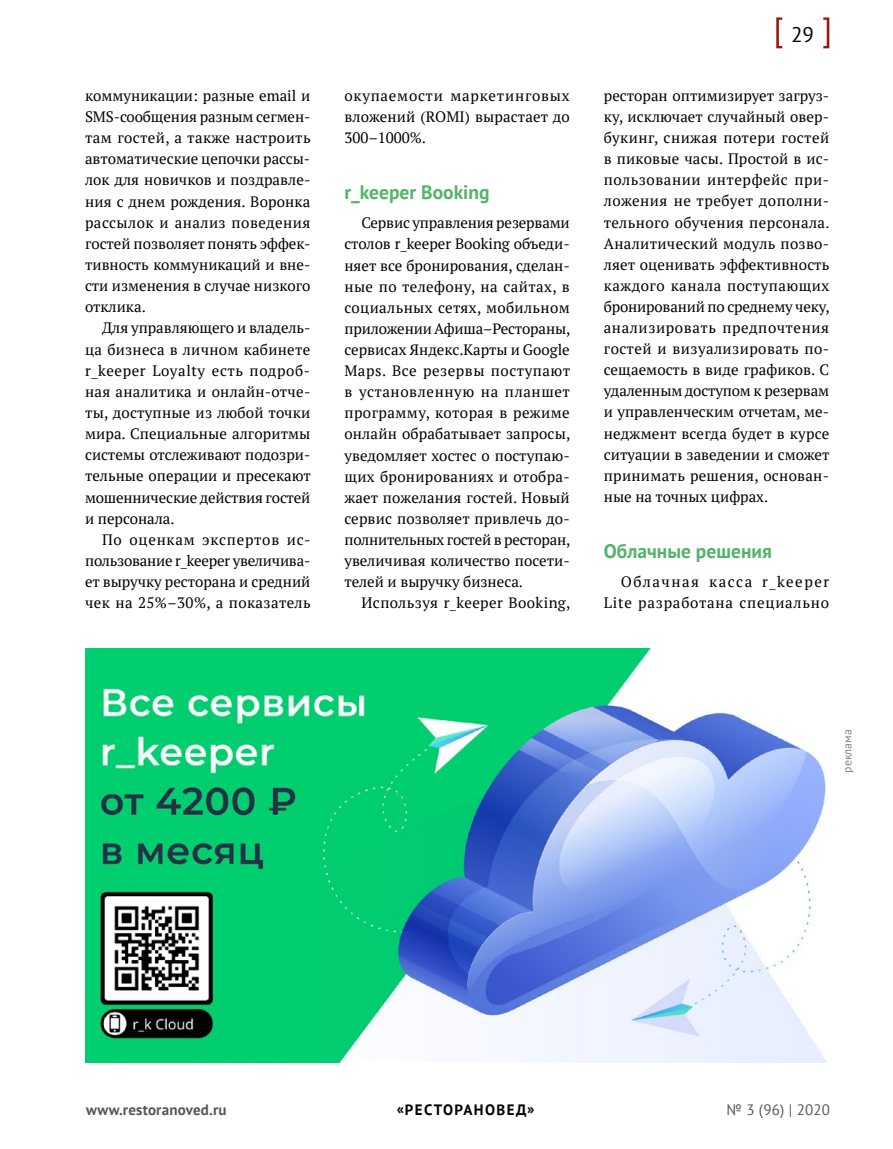
<style>
.page{position:relative;width:893px;height:1149px;background:#fff}
.page>*{position:absolute;margin:0;border:0;box-sizing:border-box;transform-origin:0 0}
.t1{font:21px "PT Sans";color:#000}
.t2{font:700 19.5px "PT Sans";color:#53b36a}
.t3{font:15px/21.1px "PT Serif";color:#000;text-align:justify}
.t4{font:15px/21.1px "PT Serif";letter-spacing:.05em;color:#000;text-align:right}
.t5{font:15px "PT Serif";letter-spacing:.025em;color:#000}
.t6{font:700 15px "PT Sans";letter-spacing:.015em;color:#575756}
.t7{font:700 15px "PT Sans";letter-spacing:.095em;color:#000}
.t8{font:15px "PT Sans";letter-spacing:.015em;color:#575756}
.t9{font:11.7px "PT Sans";color:#000}
</style>
<div class="page">
<svg style="left:776px;top:17px;width:6px;height:31px"></svg>
<svg style="left:823px;top:17px;width:6px;height:31px"></svg>
<img style="left:85px;top:648px;width:742px;height:414px">
<p class="t3" style="left:85px;top:85px;width:227px">коммуникации: разные email и SMS-сообщения разным сегмен&shy;там гостей, а также настроить автоматические цепочки рассы&shy;лок для новичков и поздравле&shy;ния с днем рождения. Воронка рассылок и анализ поведения гостей позволяет понять эффек&shy;тивность коммуникаций и вне&shy;сти изменения в случае низкого отклика.</p>
<p class="t3" style="left:85px;top:317px;width:227px;text-indent:17px">Для управляющего и владель&shy;ца бизнеса в личном кабинете r_keeper Loyalty есть подроб&shy;ная аналитика и онлайн-отче&shy;ты, доступные из любой точки мира. Специальные алгоритмы системы отслеживают подозри&shy;тельные операции и пресекают мошеннические действия гостей и персонала.</p>
<p class="t3" style="left:85px;top:528px;width:227px;text-indent:17px">По оценкам экспертов ис&shy;пользование r_keeper увеличива&shy;ет выручку ресторана и средний чек на 25%–30%, а показатель</p>
<p class="t3" style="left:344px;top:85px;width:227px">окупаемости маркетинговых вложений (ROMI) вырастает до 300–1000%.</p>
<h2 class="t2" style="left:344px;top:179px;width:147px">r_keeper Booking</h2>
<p class="t3" style="left:344px;top:212px;width:227px;text-indent:17px">Сервис управления резервами столов r_keeper Booking объеди&shy;няет все бронирования, сделан&shy;ные по телефону, на сайтах, в социальных сетях, мобильном приложении Афиша–Рестораны, сервисах Яндекс.Карты и Google Maps. Все резервы поступают в установленную на планшет программу, которая в режиме онлайн обрабатывает запросы, уведомляет хостес о поступаю&shy;щих бронированиях и отобра&shy;жает пожелания гостей. Новый сервис позволяет привлечь до&shy;полнительных гостей в ресторан, увеличивая количество посети&shy;телей и выручку бизнеса.</p>
<p class="t5" style="left:361px;top:593px;width:211px">Используя r_keeper Booking,</p>
<h1 class="t1" style="left:791px;top:21px;width:24px">29</h1>
<p class="t3" style="left:604px;top:85px;width:227px">ресторан оптимизирует загруз&shy;ку, исключает случайный овер&shy;букинг, снижая потери гостей в пиковые часы. Простой в ис&shy;пользовании интерфейс при&shy;ложения не требует дополни&shy;тельного обучения персонала.<br>Аналитический модуль позво&shy;ляет оценивать эффективность каждого канала поступающих бронирований по среднему чеку, анализировать предпочтения гостей и визуализировать по&shy;сещаемость в виде графиков. С удаленным доступом к резервам и управленческим отчетам, ме&shy;неджмент всегда будет в курсе ситуации в заведении и сможет принимать решения, основан&shy;ные на точных цифрах.</p>
<h2 class="t2" style="left:604px;top:537px;width:170px">Облачные решения</h2>
<p class="t4" style="left:604px;top:571px;width:227px">Облачная касса r_keeper<br>Lite разработана специально</p>
<p class="t9" style="left:840px;top:772px;width:45px;rotate:-90deg">реклама</p>
<p class="t6" style="left:86px;top:1099px;width:142px">www.restoranoved.ru</p>
<p class="t7" style="left:397px;top:1099px;width:139px">«РЕСТОРАНОВЕД»</p>
<p class="t8" style="left:726px;top:1099px;width:105px">№ 3 (96) | 2020</p>
</div>
